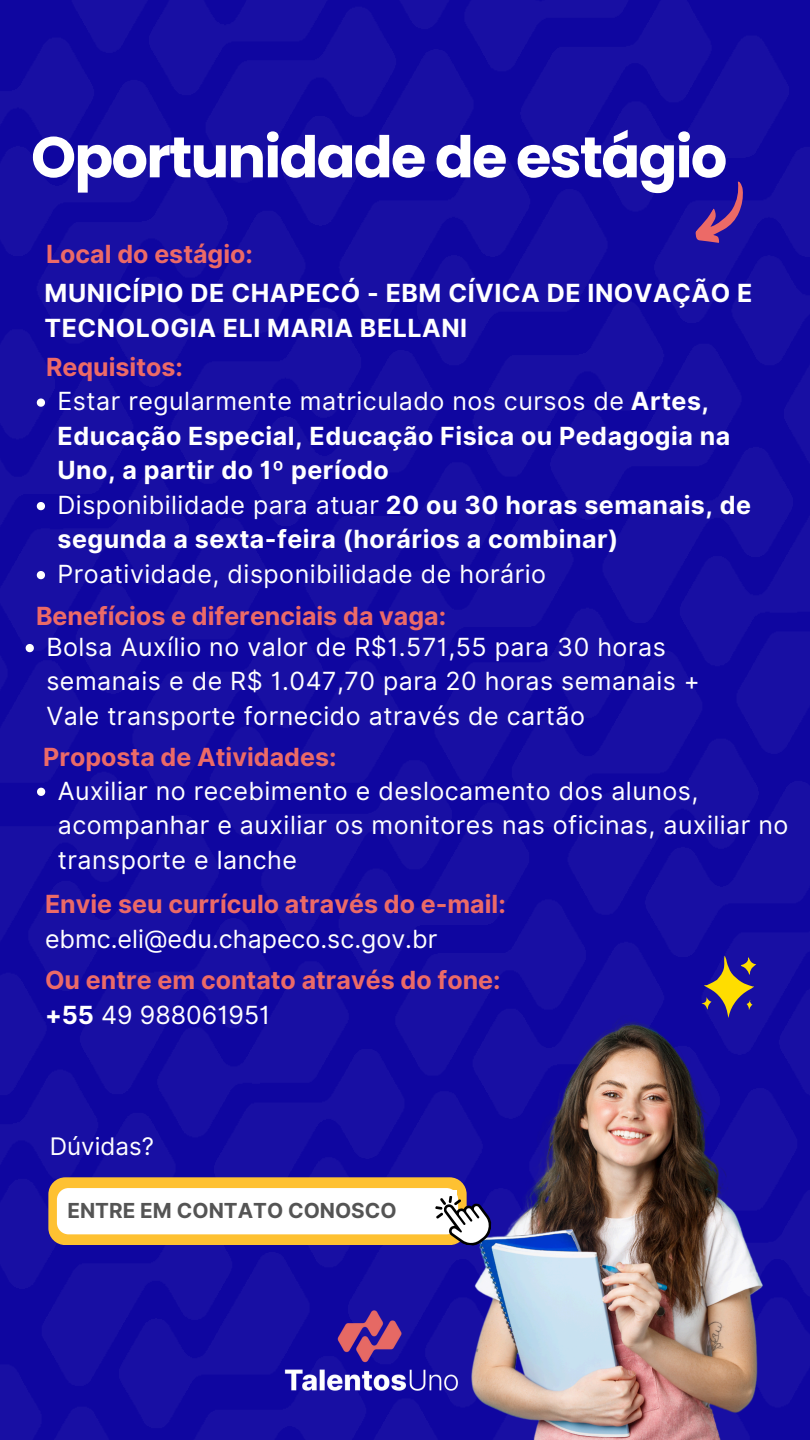
<style>
.page{position:relative;width:810px;height:1440px;background:#fff}
.page>*{position:absolute;margin:0;border:0;box-sizing:border-box;transform-origin:0 0}
.t1{font:700 57.4px "Poppins";letter-spacing:-.03em;color:#fff}
.t2{font:25px/34.5px "Inter";letter-spacing:.02em;color:#fff}
.t3{font:700 25px/34.5px "Inter";letter-spacing:.02em;color:#fff}
.t4{font:700 25px/34.5px "Inter";color:#ec6a67}
.t5{font:24.2px "Inter";color:#fff}
.t6{font:700 20.7px "Inter";color:#545454}
.s1{font-weight:400}
.s2{font-weight:400;color:#fff}
.s3{color:#fff}
</style>
<div class="page">
<img style="left:0;top:0;width:810px;height:1440px">
<img style="left:358px;top:956px;width:452px;height:484px">
<svg style="left:37px;top:788px;width:8px;height:8px"></svg>
<svg style="left:702px;top:956px;width:54px;height:62px;background:#5e4d70"></svg>
<svg style="left:692px;top:179px;width:64px;height:72px;background:#3a1c97"></svg>
<div style="left:48px;top:1177px;width:419px;height:68px;background:#fec132;border-radius:17px"></div>
<div style="left:57px;top:1188px;width:401px;height:46px;background:#fff;border-radius:12px"></div>
<svg style="left:399px;top:1189px;width:95px;height:59px"></svg>
<img style="left:280px;top:1291px;width:181px;height:112px">
<svg style="left:26px;top:644px;width:8px;height:8px"></svg>
<svg style="left:37px;top:398px;width:8px;height:9px"></svg>
<svg style="left:37px;top:502px;width:8px;height:8px"></svg>
<svg style="left:37px;top:571px;width:8px;height:8px"></svg>
<p class="t1" style="left:31px;top:117px;width:698px">Oportunidade de estágio</p>
<p class="t4" style="left:46px;top:237px;width:208px">Local do estágio:</p>
<h3 class="t3" style="left:45px;top:276px;width:709px">MUNICÍPIO DE CHAPECÓ - EBM CÍVICA DE INOVAÇÃO E<br>TECNOLOGIA ELI MARIA BELLANI</h3>
<p class="t4" style="left:46px;top:350px;width:138px">Requisitos:</p>
<p class="t3" style="left:58px;top:384px;width:674px"><span class="s1">Estar regularmente matriculado nos cursos de</span> Artes,<br>Educação Especial, Educação Fisica ou Pedagogia na<br>Uno, a partir do 1º período</p>
<h4 class="t3" style="left:58px;top:488px;width:695px"><span class="s1">Disponibilidade para atuar</span> 20 ou 30 horas semanais, de segunda a sexta-feira (horários a combinar)</h4>
<p class="t2" style="left:58px;top:557px;width:490px">Proatividade, disponibilidade de horário</p>
<p class="t4" style="left:36px;top:599px;width:412px">Benefícios e diferenciais da vaga:</p>
<h3 class="t2" style="left:46px;top:630px;width:655px">Bolsa Auxílio no valor de R$1.571,55 para 30 horas semanais e de R$ 1.047,70 para 20 horas semanais +<br>Vale transporte fornecido através de cartão</h3>
<p class="t4" style="left:43px;top:740px;width:295px">Proposta de Atividades:</p>
<h1 class="t2" style="left:58px;top:773px;width:732px">Auxiliar no recebimento e deslocamento dos alunos, acompanhar e auxiliar os monitores nas oficinas, auxiliar no transporte e lanche</h1>
<h3 class="t4" style="left:45px;top:887px;width:462px">Envie seu currículo através do e-mail: <span class="s2">ebmc.eli@edu.chapeco.sc.gov.br</span></h3>
<h2 class="t4" style="left:45px;top:963px;width:457px">Ou entre em contato através do fone: <span class="s3">+55</span> <span class="s2">49 988061951</span></h2>
<h3 class="t5" style="left:50px;top:1132px;width:106px">Dúvidas?</h3>
<p class="t6" style="left:67px;top:1198px;width:331px">ENTRE EM CONTATO CONOSCO</p>
</div>
